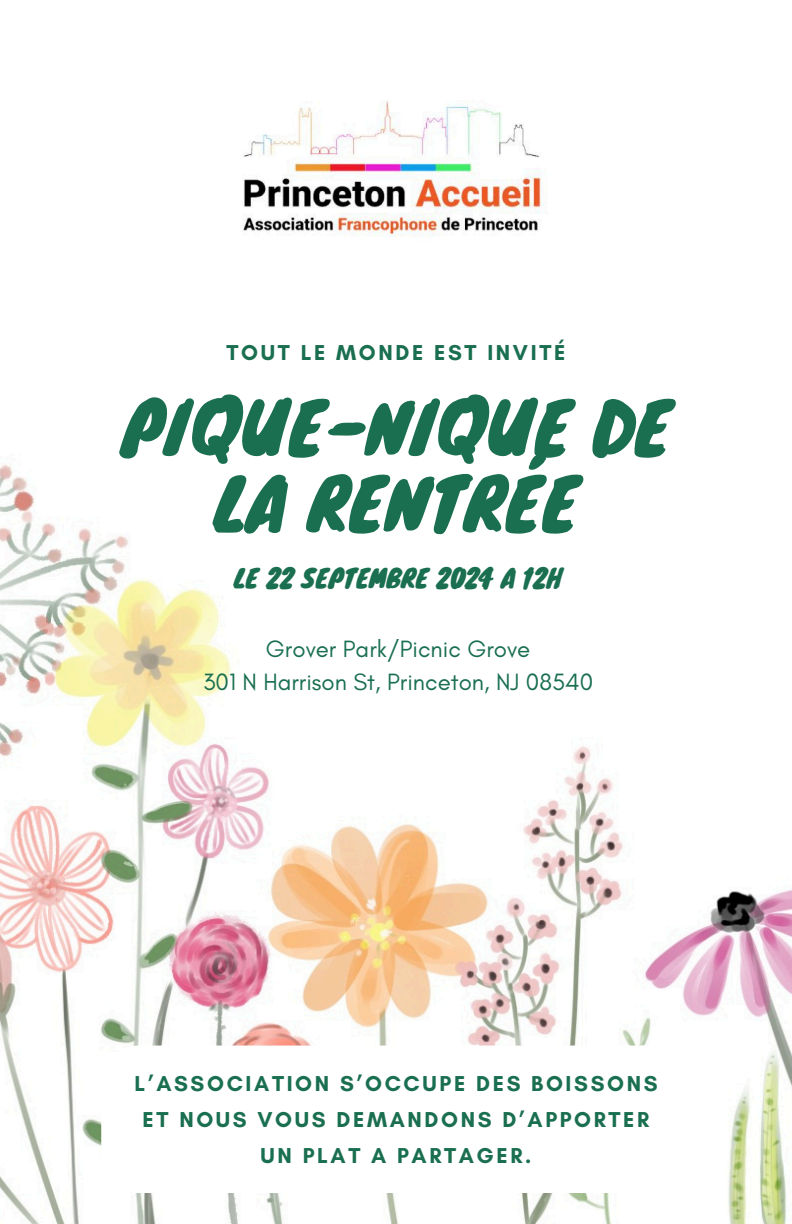
<style>
.page{position:relative;width:792px;height:1224px;background:#fff}
.page>*{position:absolute;margin:0;border:0;box-sizing:border-box;transform-origin:0 0}
.t1{font:70px/76px "Knewave";color:#1a6f50;text-align:center}
.t2{font:25px "Knewave";color:#1a6f50}
.t3{font:24px/33px "Glacial Indifference";color:#1a6f50;text-align:center}
.t4{font:700 22px/36px "Glacial Indifference";letter-spacing:.12em;color:#1a6f50;text-align:center}
</style>
<div class="page">
<img style="left:0;top:464px;width:792px;height:760px">
<img style="left:243px;top:101px;width:302px;height:135px">
<svg style="left:101px;top:1046px;width:590px;height:147px"></svg>
<p class="t4" style="left:227px;top:335px;width:340px">TOUT LE MONDE EST INVITÉ</p>
<h3 class="t1" style="left:121px;top:387px;width:551px">PIQUE-NIQUE DE<br>LA RENTRÉE</h3>
<h2 class="t2" style="left:234px;top:557px;width:329px">LE 22 SEPTEMBRE 2024 A 12H</h2>
<h1 class="t3" style="left:203px;top:632px;width:392px">Grover Park/Picnic Grove<br>301 N Harrison St, Princeton, NJ 08540</h1>
<p class="t4" style="left:134px;top:1065px;width:525px">L’ASSOCIATION S’OCCUPE DES BOISSONS<br>ET NOUS VOUS DEMANDONS D’APPORTER<br>UN PLAT A PARTAGER.</p>
</div>
